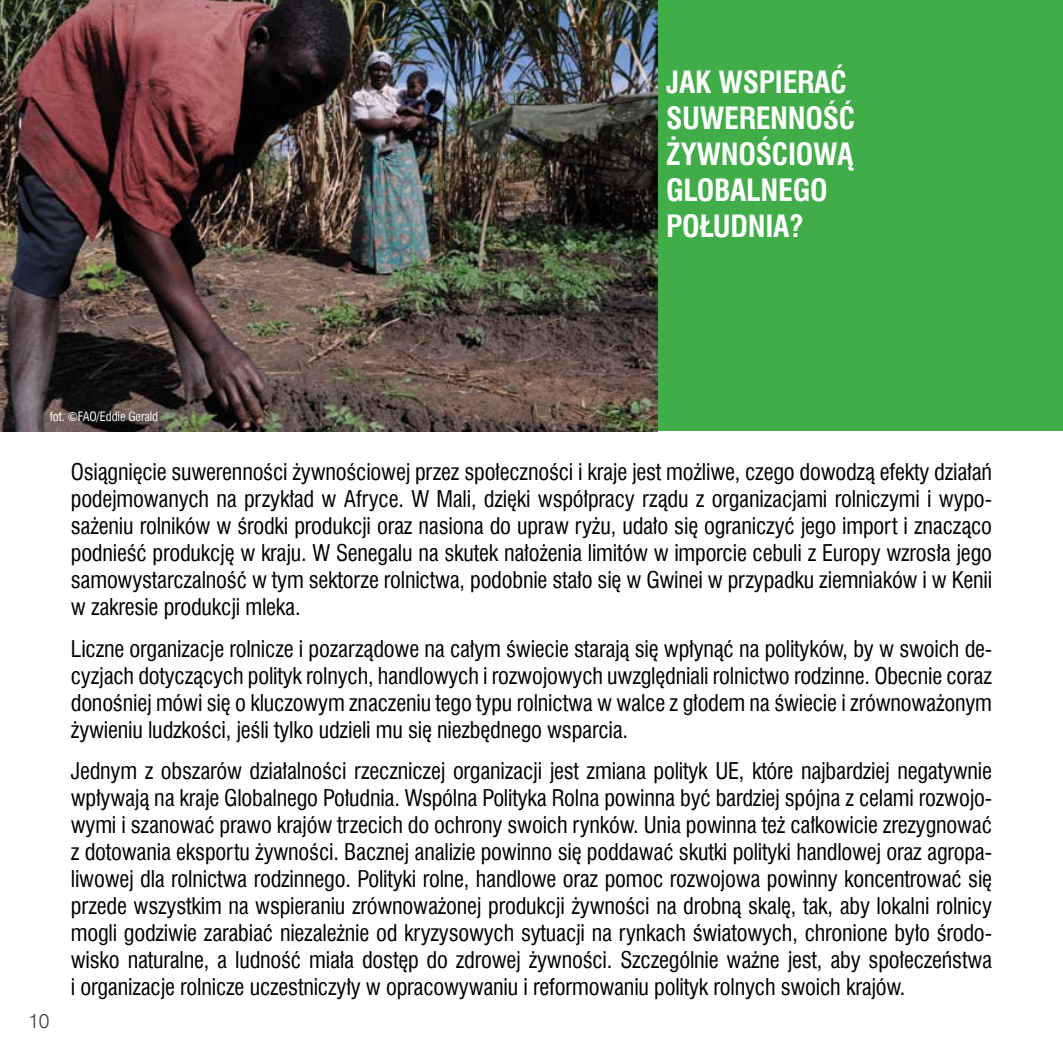
<style>
.page{position:relative;width:1063px;height:1063px;background:#fff}
.page>*{position:absolute;margin:0;border:0;box-sizing:border-box;transform-origin:0 0}
.t1{font:700 30px/36px "Swis 721 Cn EU";letter-spacing:-.01em;color:#fff}
.t2{font:22.5px/27px "Swis 721 Cn EU";letter-spacing:-.01em;color:#000;text-align:justify}
.t3{font:20px "Swis 721 Lt EU";color:#414042}
.t4{font:12.5px "Swis 721 Cn EU";letter-spacing:-.01em;color:#fff}
</style>
<div class="page">
<div style="left:0;top:0;width:1063px;height:431px;background:#41ad49"></div>
<img style="left:0;top:0;width:657px;height:431px">
<p class="t4" style="left:50px;top:408px;width:110px">fot. ©FAO/Eddie Gerald</p>
<h1 class="t1" style="left:666px;top:66px;width:191px">JAK WSPIERAĆ<br>SUWERENNOŚĆ<br>ŻYWNOŚCIOWĄ<br>GLOBALNEGO<br>POŁUDNIA?</h1>
<p class="t3" style="left:28px;top:1009px;width:23px">10</p>
<p class="t2" style="left:71px;top:459px;width:923px">Osiągnięcie suwerenności żywnościowej przez społeczności i kraje jest możliwe, czego dowodzą efekty działań podejmowanych na przykład w Afryce. W Mali, dzięki współpracy rządu z organizacjami rolniczymi i wypo&shy;sażeniu rolników w środki produkcji oraz nasiona do upraw ryżu, udało się ograniczyć jego import i znacząco podnieść produkcję w kraju. W Senegalu na skutek nałożenia limitów w imporcie cebuli z Europy wzrosła jego samowystarczalność w tym sektorze rolnictwa, podobnie stało się w Gwinei w przypadku ziemniaków i w Kenii w zakresie produkcji mleka.</p>
<p class="t2" style="left:71px;top:635px;width:923px">Liczne organizacje rolnicze i pozarządowe na całym świecie starają się wpłynąć na polityków, by w swoich de&shy;cyzjach dotyczących polityk rolnych, handlowych i rozwojowych uwzględniali rolnictwo rodzinne. Obecnie coraz donośniej mówi się o kluczowym znaczeniu tego typu rolnictwa w walce z głodem na świecie i zrównoważonym żywieniu ludzkości, jeśli tylko udzieli mu się niezbędnego wsparcia.</p>
<p class="t2" style="left:71px;top:757px;width:923px">Jednym z obszarów działalności rzeczniczej organizacji jest zmiana polityk UE, które najbardziej negatywnie wpływają na kraje Globalnego Południa. Wspólna Polityka Rolna powinna być bardziej spójna z celami rozwojo&shy;wymi i szanować prawo krajów trzecich do ochrony swoich rynków. Unia powinna też całkowicie zrezygnować z dotowania eksportu żywności. Bacznej analizie powinno się poddawać skutki polityki handlowej oraz agropa&shy;liwowej dla rolnictwa rodzinnego. Polityki rolne, handlowe oraz pomoc rozwojowa powinny koncentrować się przede wszystkim na wspieraniu zrównoważonej produkcji żywności na drobną skalę, tak, aby lokalni rolnicy mogli godziwie zarabiać niezależnie od kryzysowych sytuacji na rynkach światowych, chronione było środo&shy;wisko naturalne, a ludność miała dostęp do zdrowej żywności. Szczególnie ważne jest, aby społeczeństwa i organizacje rolnicze uczestniczyły w opracowywaniu i reformowaniu polityk rolnych swoich krajów.</p>
</div>
